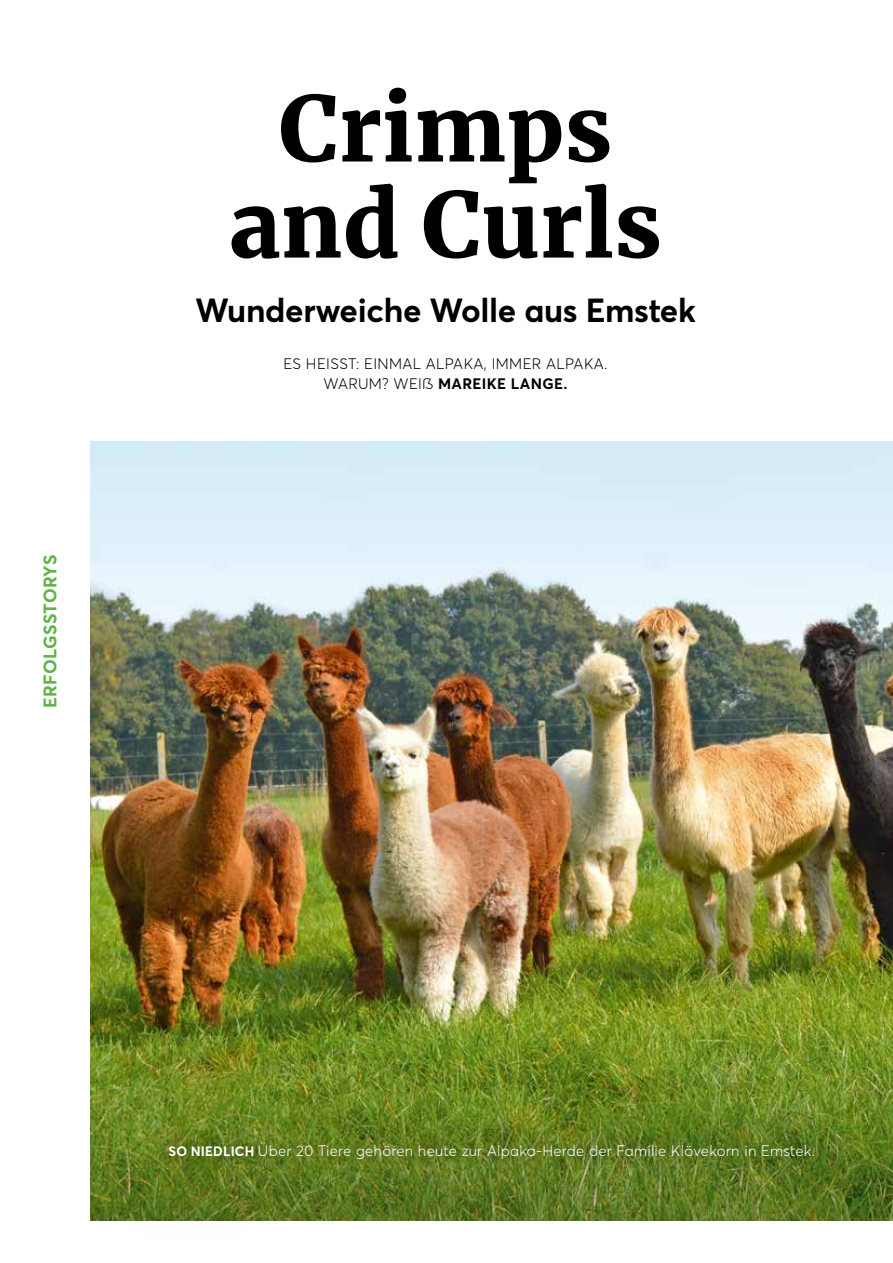
<style>
.page{position:relative;width:893px;height:1263px;background:#fff}
.page>*{position:absolute;margin:0;border:0;box-sizing:border-box;transform-origin:0 0}
.t1{font:900 90px/96px "Merriweather";letter-spacing:.005em;color:#000;text-align:center}
.t2{font:700 33px "Averta";letter-spacing:-.01em;color:#000}
.t3{font:700 18px "Averta";letter-spacing:.015em;color:#5fb345}
.t4{font:300 15px "Averta";letter-spacing:.015em;color:#fff}
.t5{font:300 15px/19.5px "Averta";letter-spacing:.025em;color:#000;text-align:center}
.s1{font-weight:700}
.s2{font-weight:700;font-size:13.5px}
</style>
<div class="page">
<img style="left:91px;top:442px;width:802px;height:778px">
<div style="left:152px;top:1127px;width:676px;height:48px;background:#000;opacity:.8"></div>
<p class="t3" style="left:39px;top:708px;width:155px;rotate:-90deg">ERFOLGSSTORYS</p>
<h1 class="t1" style="left:229px;top:78px;width:434px">Crimps and Curls</h1>
<h2 class="t2" style="left:195px;top:290px;width:502px">Wunderweiche Wolle aus Emstek</h2>
<p class="t5" style="left:283px;top:354px;width:326px">ES HEISST: EINMAL ALPAKA, IMMER ALPAKA.<br>WARUM? WEIß <span class="s1">MAREIKE LANGE.</span></p>
<p class="t4" style="left:168px;top:1141px;width:648px"><span class="s2">SO NIEDLICH</span> Über 20 Tiere gehören heute zur Alpaka-Herde der Familie Klövekorn in Emstek.</p>
</div>
